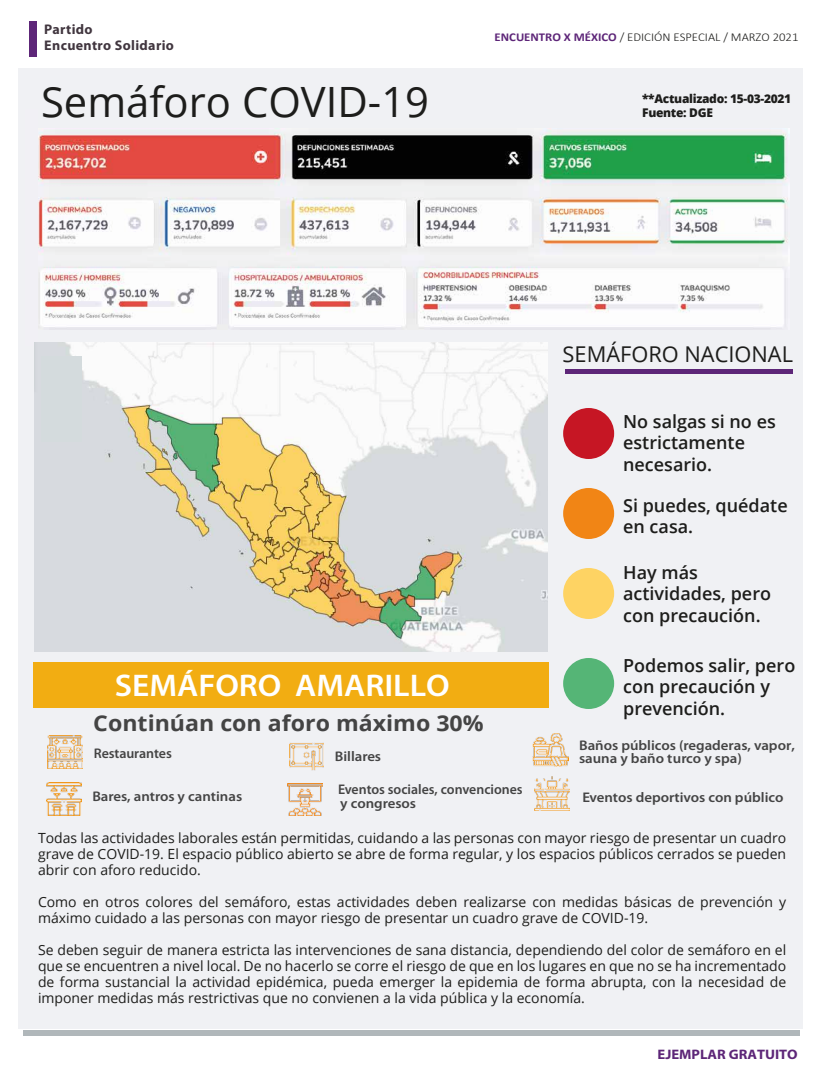
<style>
.page{position:relative;width:824px;height:1077px;background:#fff}
.page>*{position:absolute;margin:0;border:0;box-sizing:border-box;transform-origin:0 0}
.t1{font:41.8px "Open Sans";color:#1d1d1b}
.t2{font:600 31.4px "Myriad Pro";color:#fff;scale:1.06 1}
.t3{font:700 21.8px "Open Sans";color:#444;scale:1.06 1}
.t4{font:21.8px "Open Sans";color:#1d1d1b}
.t5{font:600 18px/21.6px "Open Sans";color:#1d1d1b}
.t6{font:14px/16px "Open Sans";color:#1d1d1b;text-align:justify}
.t7{font:600 14px/12.9px "Myriad Pro";color:#444;scale:1.06 1}
.t8{font:600 14px/14.7px "Myriad Pro";color:#444}
.t9{font:700 14px/16.8px "Myriad Pro";letter-spacing:.025em;color:#41363f}
.t10{font:700 13.8px "Myriad Pro";color:#5d2678;scale:1.06 1}
.t11{font:300 12px "Calibri";color:#1d1d1b;scale:1.06 1}
.t12{font:800 12px/14.4px "Open Sans";letter-spacing:-.025em;color:#1d1d1b}
.s1{font-weight:700;color:#5d2578}
</style>
<div class="page">
<div style="left:23px;top:1030px;width:777px;height:6px;background:#b0b7ba"></div>
<div style="left:29px;top:21px;width:7px;height:36px;background:#5d2678"></div>
<div style="left:18px;top:68px;width:784px;height:961px;background:#f0f1f4"></div>
<img style="left:38px;top:128px;width:751px;height:201px">
<div style="left:563px;top:408px;width:51px;height:51px;background:#c61624;border-radius:50%"></div>
<div style="left:563px;top:488px;width:51px;height:51px;background:#f18515;border-radius:50%"></div>
<div style="left:563px;top:568px;width:51px;height:51px;background:#fed363;border-radius:50%"></div>
<div style="left:563px;top:658px;width:51px;height:51px;background:#55b576;border-radius:50%"></div>
<div style="left:565px;top:369px;width:227px;height:5px;background:#5d2678"></div>
<div style="left:33px;top:662px;width:515px;height:46px;background:#f2ad12"></div>
<img style="left:47px;top:736px;width:36px;height:33px">
<img style="left:46px;top:782px;width:35px;height:33px">
<img style="left:289px;top:743px;width:34px;height:28px">
<img style="left:533px;top:733px;width:35px;height:34px">
<img style="left:534px;top:777px;width:36px;height:33px">
<img style="left:288px;top:783px;width:34px;height:32px">
<img style="left:34px;top:343px;width:513px;height:309px">
<div style="left:41px;top:356px;width:41px;height:85px;background:#d4dbdd"></div>
<p class="t9" style="left:44px;top:20px;width:131px">Partido<br>Encuentro Solidario</p>
<h1 class="t1" style="left:41px;top:73px;width:390px">Semáforo COVID-19</h1>
<p class="t11" style="left:495px;top:29px;width:288px"><span class="s1">ENCUENTRO X MÉXICO</span> / EDICIÓN ESPECIAL / MARZO 2021</p>
<p class="t12" style="left:642px;top:91px;width:151px">**Actualizado: 15-03-2021<br>Fuente: DGE</p>
<h3 class="t4" style="left:562px;top:339px;width:232px">SEMÁFORO NACIONAL</h3>
<p class="t5" style="left:623px;top:410px;width:154px">No salgas si no es estrictamente necesario.</p>
<p class="t5" style="left:623px;top:494px;width:166px">Si puedes, quédate en casa.</p>
<p class="t5" style="left:623px;top:561px;width:149px">Hay más actividades, pero con precaución.</p>
<p class="t5" style="left:623px;top:654px;width:174px">Podemos salir, pero con precaución y prevención.</p>
<h2 class="t2" style="left:115px;top:668px;width:317px">SEMÁFORO AMARILLO</h2>
<h3 class="t3" style="left:93px;top:708px;width:370px">Continúan con aforo máximo 30%</h3>
<p class="t8" style="left:94px;top:746px;width:80px">Restaurantes</p>
<p class="t7" style="left:92px;top:790px;width:143px">Bares, antros y cantinas</p>
<p class="t7" style="left:335px;top:750px;width:45px">Billares</p>
<p class="t7" style="left:579px;top:740px;width:205px">Baños públicos (regaderas, vapor, sauna y baño turco y spa)</p>
<p class="t7" style="left:582px;top:791px;width:191px">Eventos deportivos con público</p>
<p class="t8" style="left:338px;top:782px;width:186px">Eventos sociales, convenciones y congresos</p>
<p class="t6" style="left:38px;top:829px;width:750px">Todas las actividades laborales están permitidas, cuidando a las personas con mayor riesgo de presentar un cuadro grave de COVID-19. El espacio público abierto se abre de forma regular, y los espacios públicos cerrados se pueden abrir con aforo reducido.</p>
<p class="t6" style="left:38px;top:893px;width:750px">Como en otros colores del semáforo, estas actividades deben realizarse con medidas básicas de prevención y máximo cuidado a las personas con mayor riesgo de presentar un cuadro grave de COVID-19.</p>
<p class="t6" style="left:38px;top:941px;width:750px">Se deben seguir de manera estricta las intervenciones de sana distancia, dependiendo del color de semáforo en el que se encuentren a nivel local. De no hacerlo se corre el riesgo de que en los lugares en que no se ha incrementado de forma sustancial la actividad epidémica, pueda emerger la epidemia de forma abrupta, con la necesidad de imponer medidas más restrictivas que no convienen a la vida pública y la economía.</p>
<p class="t10" style="left:657px;top:1045px;width:134px">EJEMPLAR GRATUITO</p>
</div>
